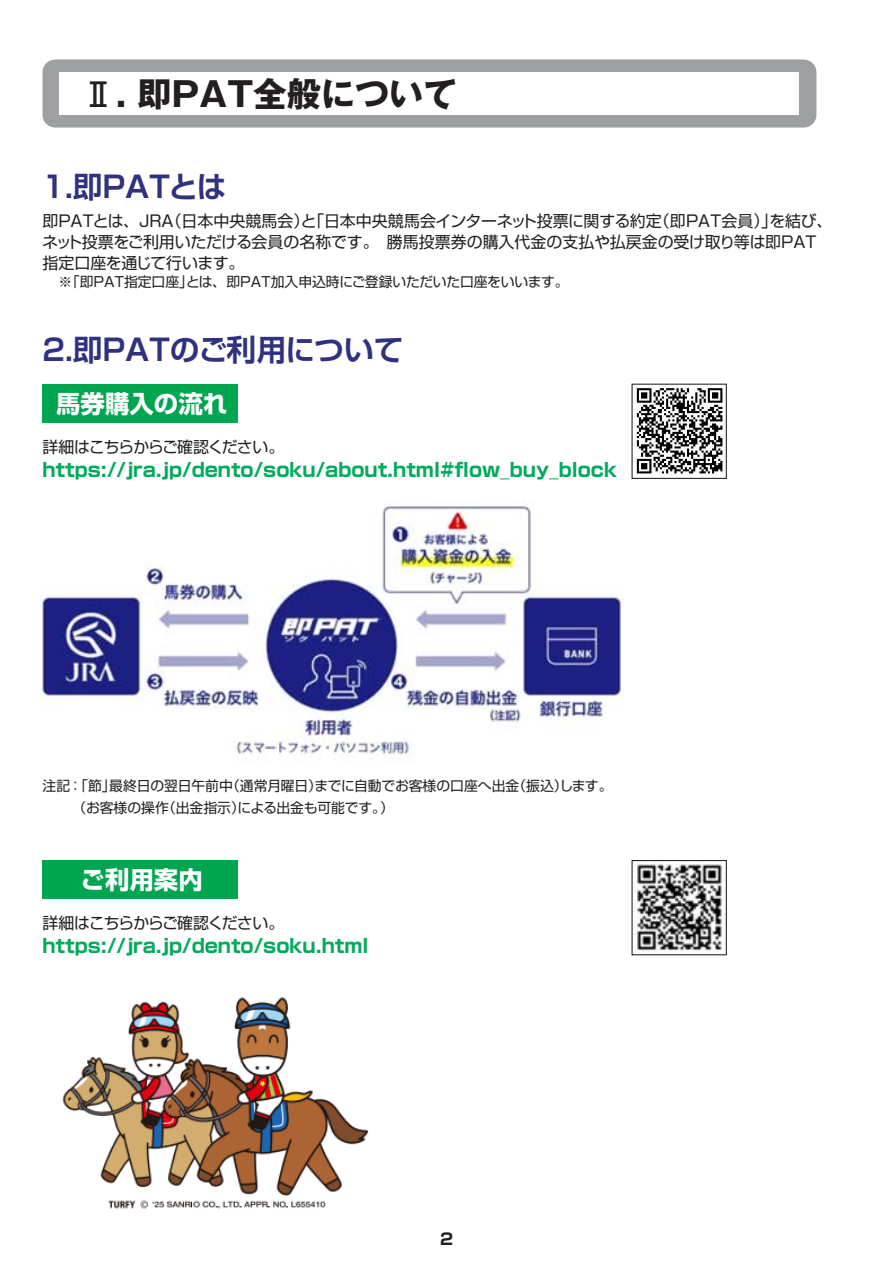
<style>
.page{position:relative;width:893px;height:1263px;background:#fff}
.page>*{position:absolute;margin:0;border:0;box-sizing:border-box;transform-origin:0 0}
.t1{font:700 34.05px "Gothic MB101 Pr 5";color:#231f20}
.t2{font:700 29.7px "Shin Go Pr 5 De";color:#30317f}
.t3{font:700 24.45px "Shin Go Pr 5";color:#fff}
.t4{font:700 19.2px "Shin Go Pr 5";color:#00ab5b}
.t5{font:15.9px/21px "Shin Go Pr 5";letter-spacing:-.015em;color:#231f20}
.t6{font:15.9px "Shin Go Pr 5";letter-spacing:-.06em;color:#231f20}
.t7{font:700 15.9px "Shin Go Pr 5";color:#231f20}
.t8{font:13.8px "Shin Go Pr 5";letter-spacing:-.01em;color:#231f20}
.t9{font:13.8px "Shin Go Pr 5";letter-spacing:-.03em;color:#231f20}
.t10{font:13.8px "Shin Go Pr 5";letter-spacing:-.12em;color:#231f20}
.s1{font-family:"Futo Go B101 Pr 5";font-size:35.1px}
</style>
<div class="page">
<div style="left:43px;top:384px;width:195px;height:38px;background:#00a54f"></div>
<div style="left:43px;top:860px;width:195px;height:39px;background:#00a54f"></div>
<div style="left:43px;top:60px;width:773px;height:68px;background:#9d9fa2;border-radius:13px"></div>
<div style="left:60px;top:72px;width:739px;height:43px;background:#fff"></div>
<img style="left:634px;top:388px;width:89px;height:87px">
<div style="left:631px;top:384px;width:96px;height:95px;border:1px solid #231f20"></div>
<img style="left:635px;top:862px;width:88px;height:89px">
<div style="left:631px;top:860px;width:96px;height:95px;border:1px solid #231f20"></div>
<img style="left:40px;top:503px;width:582px;height:252px">
<img style="left:62px;top:997px;width:306px;height:212px">
<h1 class="t1" style="left:81px;top:66px;width:378px"><span class="s1">Ⅱ</span>. 即PAT全般について</h1>
<h2 class="t2" style="left:43px;top:163px;width:186px">1.即PATとは</h2>
<p class="t5" style="left:769px;top:209px;width:64px">を結び、</p>
<p class="t5" style="left:166px;top:209px;width:498px">（日本中央競馬会 「と） 日本中央競馬会インターネット投票に関する約定</p>
<p class="t5" style="left:654px;top:209px;width:125px">（即ＰＡＴ会員）」</p>
<p class="t5" style="left:43px;top:209px;width:133px">即PATとは、JRA</p>
<p class="t5" style="left:42px;top:230px;width:338px">ネット投票をご利用いただける会員の名称です。指定口座を通じて行います。</p>
<p class="t9" style="left:186px;top:270px;width:384px">とは、即ＰＡＴ加入申込時にご登録いただいた口座をいいます。</p>
<p class="t5" style="left:387px;top:230px;width:431px">勝馬投票券の購入代金の支払や払戻金の受け取り等は即PAT</p>
<p class="t10" style="left:58px;top:270px;width:136px">※「即ＰＡＴ指定口座」</p>
<h2 class="t2" style="left:43px;top:325px;width:362px">2.即PATのご利用について</h2>
<h3 class="t3" style="left:56px;top:384px;width:173px">馬券購入の流れ</h3>
<p class="t6" style="left:43px;top:433px;width:243px">詳細はこちらからご確認ください。</p>
<p class="t4" style="left:43px;top:454px;width:576px">https://jra.jp/dento/soku/about.html#flow_buy_block</p>
<p class="t8" style="left:43px;top:774px;width:75px">注記「：節」</p>
<p class="t8" style="left:226px;top:774px;width:97px">（通常月曜日）</p>
<p class="t8" style="left:512px;top:774px;width:102px">（振込します。</p>
<p class="t8" style="left:554px;top:774px;width:15px">）</p>
<p class="t8" style="left:315px;top:774px;width:206px">までに自動でお客様の口座へ出金</p>
<p class="t8" style="left:109px;top:774px;width:125px">最終日の翌日午前中</p>
<p class="t8" style="left:72px;top:797px;width:98px">（お客様の操作</p>
<p class="t8" style="left:162px;top:797px;width:84px">（出金指示）</p>
<p class="t8" style="left:238px;top:797px;width:158px">による出金も可能です (。</p>
<h3 class="t3" style="left:81px;top:860px;width:124px">ご利用案内</h3>
<p class="t6" style="left:43px;top:910px;width:243px">詳細はこちらからご確認ください。</p>
<p class="t4" style="left:43px;top:931px;width:327px">https://jra.jp/dento/soku.html</p>
<p class="t7" style="left:440px;top:1226px;width:14px">2</p>
</div>
